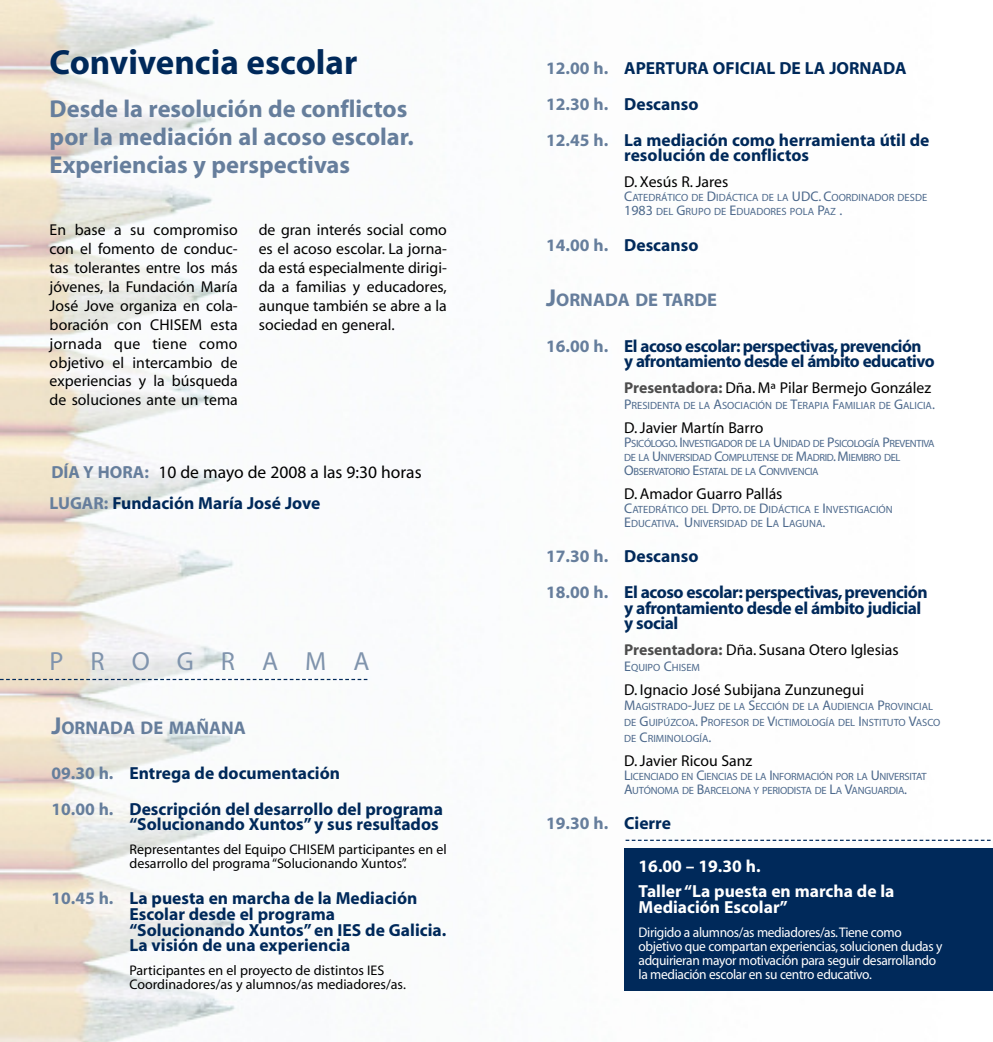
<style>
.page{position:relative;width:993px;height:1042px;background:#fff}
.page>*{position:absolute;margin:0;border:0;box-sizing:border-box;transform-origin:0 0}
.t1{font:700 35px "Myriad";color:#00295a}
.t2{font:26.25px "Myriad";letter-spacing:1.025em;color:#8094ad}
.t3{font:700 24.5px/28px "Myriad";color:#667e9c}
.t4{font:700 18.38px "Myriad";color:#667e9c}
.t5{font:700 17.5px/35.5px "Myriad";color:#00295a}
.t6{font:700 17.5px/15.8px "Myriad";letter-spacing:-.03em;color:#00295a}
.t7{font:17.5px/31px "Myriad";color:#000}
.t8{font:700 17.5px/25.7px "Myriad";color:#fff}
.t9{font:700 17.5px "Myriad";color:#667e9c}
.t10{font:15.75px/18.9px "Myriad";color:#000;text-align:justify}
.t11{font:14px/14px "Myriad";letter-spacing:-.025em;color:#fff;scale:.96 1}
.t12{font:14px/14px "Myriad";color:#000}
.t13{font:10.5px/14px "Myriad";color:#4d698c}
.t14{font:10.5px/14px "Myriad";letter-spacing:-.035em;color:#4d698c}
.t15{font:10.5px/14px "Myriad";letter-spacing:-.02em;color:#4d698c}
.s1{font-weight:700;color:#667e9c}
.s2{font-weight:700;color:#00295a}
.s3{font-size:24.5px}
.s4{color:#667e9c}
.s5{font-size:14px}
.s6{font-weight:700;color:#4d4d4d}
.s7{color:#00295a}
</style>
<div class="page">
<svg style="left:0;top:679px;width:367px;height:1px"></svg>
<svg style="left:625px;top:839px;width:366px;height:2px"></svg>
<div style="left:624px;top:848px;width:368px;height:143px;background:#00295a"></div>
<h1 class="t1" style="left:50px;top:50px;width:309px">Convivencia escolar</h1>
<h3 class="t3" style="left:50px;top:97px;width:366px">Desde la resolución de conflictos por la mediación al acoso escolar.<br>Experiencias y perspectivas</h3>
<p class="t10" style="left:50px;top:222px;width:189px">En base a su compromiso con el fomento de conduc&shy;tas tolerantes entre los más jóvenes, la Fundación María José Jove organiza en cola&shy;boración con CHISEM esta jornada que tiene como objetivo el intercambio de experiencias y la búsqueda de soluciones ante un tema</p>
<p class="t10" style="left:259px;top:222px;width:189px">de gran interés social como es el acoso escolar. La jorna&shy;da está especialmente dirigi&shy;da a familias y educadores, aunque también se abre a la sociedad en general.</p>
<p class="t7" style="left:50px;top:458px;width:373px"><span class="s1">DÍA Y HORA:</span> 10 de mayo de 2008 a las 9:30 horas<br><span class="s1">LUGAR:</span> <span class="s2">Fundación María José Jove</span></p>
<h2 class="t2" style="left:50px;top:652px;width:321px">PROGRAMA</h2>
<p class="t4" style="left:51px;top:720px;width:196px"><span class="s3">J</span>ORNADA DE MAÑANA</p>
<p class="t5" style="left:51px;top:757px;width:393px"><span class="s4">09.30 h.</span> Entrega de documentación<br><span class="s4">10.00 h.</span> Descripción del desarrollo del programa</p>
<p class="t5" style="left:129px;top:808px;width:311px">“Solucionando Xuntos” y sus resultados</p>
<p class="t12" style="left:129px;top:844px;width:319px">Representantes del Equipo CHISEM participantes en el desarrollo del programa “Solucionando Xuntos”.</p>
<p class="t5" style="left:129px;top:892px;width:318px;line-height:15.8px;text-indent:-78px"><span class="s4">10.45 h.</span> La puesta en marcha de la Mediación Escolar desde el programa “Solucionando Xuntos” en IES de Galicia.<br>La visión de una experiencia</p>
<p class="t12" style="left:129px;top:964px;width:278px">Participantes en el proyecto de distintos IES<br>Coordinadores/as y alumnos/as mediadores/as.</p>
<p class="t5" style="left:546px;top:52px;width:385px"><span class="s4">12.00 h.</span> APERTURA OFICIAL DE LA JORNADA<br><span class="s4">12.30 h.</span> Descanso<br><span class="s4">12.45 h.</span> La mediación como herramienta útil de</p>
<p class="t5" style="left:624px;top:139px;width:186px">resolución de conflictos</p>
<p class="t10" style="left:624px;top:174px;width:106px">D. Xesús R. Jares</p>
<p class="t13" style="left:624px;top:191px;width:304px"><span class="s5">C</span>ATEDRÁTICO DE <span class="s5">D</span>IDÁCTICA DE LA <span class="s5">UDC. C</span>OORDINADOR DESDE<br><span class="s5">1983</span> DEL <span class="s5">G</span>RUPO DE <span class="s5">E</span>DUADORES POLA <span class="s5">P</span>AZ <span class="s5">.</span></p>
<p class="t5" style="left:546px;top:228px;width:154px"><span class="s4">14.00 h.</span> Descanso</p>
<p class="t4" style="left:546px;top:293px;width:172px"><span class="s3">J</span>ORNADA DE TARDE</p>
<p class="t6" style="left:624px;top:339px;width:312px;text-indent:-78px"><span class="s4">16.00 h.</span> El acoso escolar: perspectivas, prevención y afrontamiento desde el ámbito educativo</p>
<p class="t10" style="left:624px;top:379px;width:308px"><span class="s6">Presentadora:</span> Dña. Mª Pilar Bermejo González</p>
<p class="t13" style="left:624px;top:399px;width:312px"><span class="s5">P</span>RESIDENTA DE LA <span class="s5">A</span>SOCIACIÓN DE <span class="s5">T</span>ERAPIA <span class="s5">F</span>AMILIAR DE <span class="s5">G</span>ALICIA<span class="s5">.</span></p>
<p class="t10" style="left:624px;top:419px;width:141px">D. Javier Martín Barro</p>
<p class="t14" style="left:624px;top:437px;width:312px"><span class="s5">P</span>SICÓLOGO<span class="s5">.I</span>NVESTIGADOR DE LA <span class="s5">U</span>NIDAD DE <span class="s5">P</span>SICOLOGÍA <span class="s5">P</span>REVENTIVA<br>DE LA <span class="s5">U</span>NIVERSIDAD <span class="s5">C</span>OMPLUTENSE DE <span class="s5">M</span>ADRID<span class="s5">.M</span>IEMBRO DEL<br><span class="s5">O</span>BSERVATORIO <span class="s5">E</span>STATAL DE LA <span class="s5">C</span>ONVIVENCIA</p>
<p class="t10" style="left:624px;top:485px;width:160px">D. Amador Guarro Pallás</p>
<p class="t13" style="left:624px;top:503px;width:270px"><span class="s5">C</span>ATEDRÁTICO DEL <span class="s5">D</span>PTO<span class="s5">.</span> DE <span class="s5">D</span>IDÁCTICA E <span class="s5">I</span>NVESTIGACIÓN<br><span class="s5">E</span>DUCATIVA<span class="s5">. U</span>NIVERSIDAD DE <span class="s5">L</span>A <span class="s5">L</span>AGUNA<span class="s5">.</span></p>
<p class="t6" style="left:546px;top:540px;width:383px;line-height:35.5px"><span class="s4">17.30 h.</span> Descanso<br><span class="s4">18.00 h.</span> El acoso escolar: perspectivas, prevención</p>
<p class="t6" style="left:624px;top:601px;width:298px">y afrontamiento desde el ámbito judicial y social</p>
<p class="t10" style="left:624px;top:641px;width:276px"><span class="s6">Presentadora:</span> Dña. Susana Otero Iglesias</p>
<p class="t13" style="left:624px;top:661px;width:77px"><span class="s5">E</span>QUIPO <span class="s5">C</span>HISEM</p>
<p class="t10" style="left:624px;top:681px;width:241px">D. Ignacio José Subijana Zunzunegui</p>
<p class="t13" style="left:624px;top:700px;width:318px;line-height:15.8px"><span class="s5">M</span>AGISTRADO<span class="s5">-J</span>UEZ DE LA <span class="s5">S</span>ECCIÓN DE LA <span class="s5">A</span>UDIENCIA <span class="s5">P</span>ROVINCIAL<br>DE <span class="s5">G</span>UIPÚZCOA<span class="s5">. P</span>ROFESOR DE <span class="s5">V</span>ICTIMOLOGÍA DEL <span class="s5">I</span>NSTITUTO <span class="s5">V</span>ASCO<br>DE <span class="s5">C</span>RIMINOLOGÍA<span class="s5">.</span></p>
<p class="t10" style="left:624px;top:752px;width:130px">D. Javier Ricou Sanz</p>
<p class="t15" style="left:624px;top:770px;width:304px"><span class="s5">L</span>ICENCIADO EN <span class="s5">C</span>IENCIAS DE LA <span class="s5">I</span>NFORMACIÓN POR LA <span class="s5">U</span>NIVERSITAT<br><span class="s5">A</span>UTÓNOMA DE <span class="s5">B</span>ARCELONA Y PERIODISTA DE <span class="s5">L</span>A <span class="s5">V</span>ANGUARDIA<span class="s5">.</span></p>
<p class="t9" style="left:546px;top:817px;width:126px">19.30 h. <span class="s7">Cierre</span></p>
<p class="t8" style="left:638px;top:854px;width:257px">16.00 – 19.30 h.<br>Taller “La puesta en marcha de la</p>
<p class="t8" style="left:638px;top:896px;width:151px">Mediación Escolar”</p>
<p class="t11" style="left:638px;top:926px;width:318px">Dirigido a alumnos/as mediadores/as.Tiene como objetivo que compartan experiencias, solucionen dudas y adquirieran mayor motivación para seguir desarrollando la mediación escolar en su centro educativo.</p>
</div>
